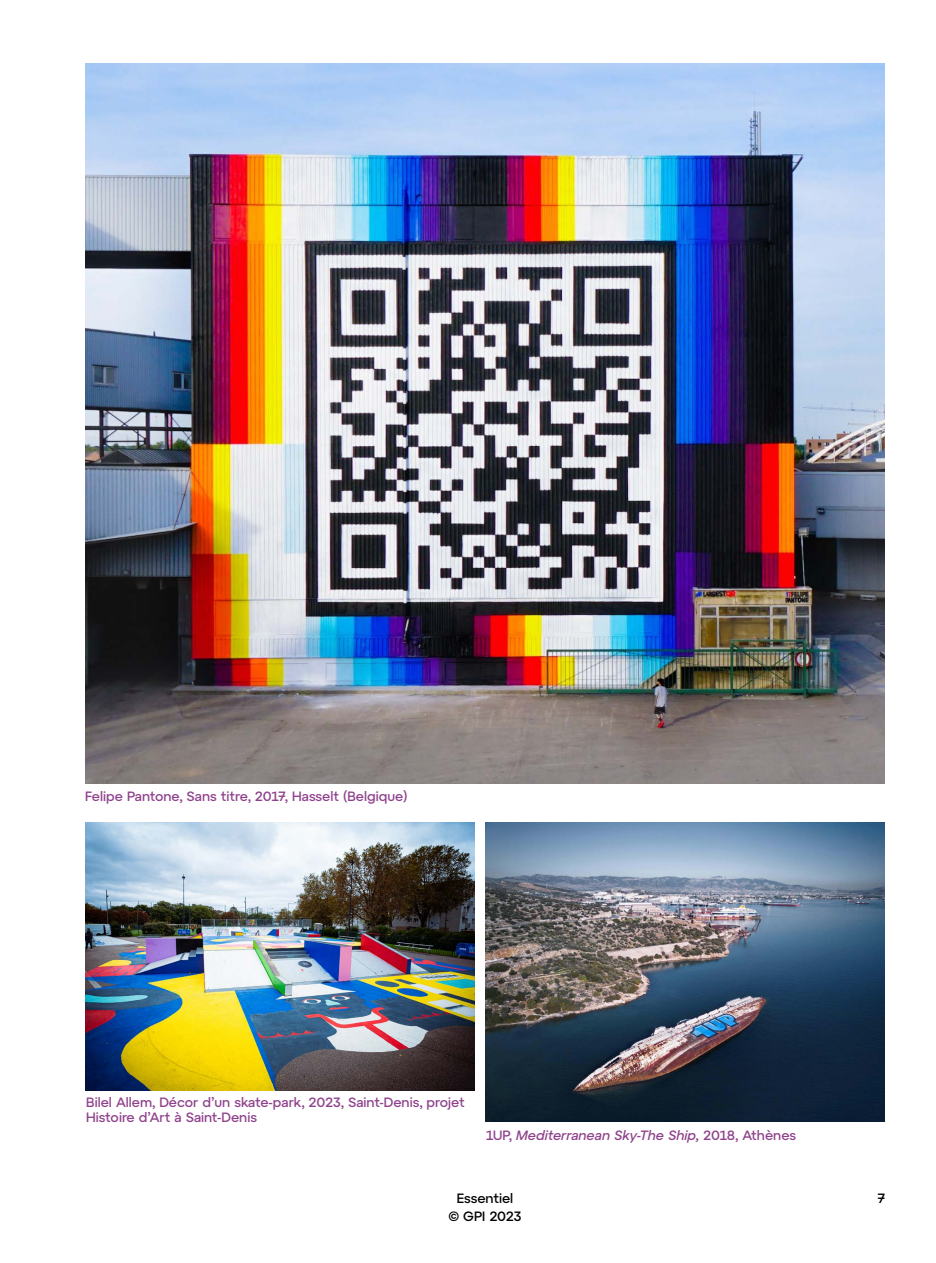
<style>
.page{position:relative;width:936px;height:1263px;background:#fff}
.page>*{position:absolute;margin:0;border:0;box-sizing:border-box;transform-origin:0 0}
.t1{font:500 13.5px/15px "Atyp Text";color:#8f428c}
.t2{font:italic 500 13.5px "Atyp Text";color:#8f428c}
.t3{font:500 13.5px/18px "Atyp Display";color:#000;text-align:center}
.s1{font-style:normal}
</style>
<div class="page">
<img style="left:85px;top:64px;width:799px;height:720px">
<img style="left:85px;top:822px;width:389px;height:268px">
<img style="left:485px;top:822px;width:399px;height:300px">
<p class="t1" style="left:85px;top:788px;width:324px">Felipe Pantone, Sans titre, 2017, Hasselt (Belgique)</p>
<p class="t1" style="left:86px;top:1094px;width:380px">Bilel Allem, Décor d’un skate-park, 2023, Saint-Denis, projet<br>Histoire d’Art à Saint-Denis</p>
<p class="t2" style="left:486px;top:1124px;width:311px"><span class="s1">1UP,</span> Mediterranean Sky-The Ship, <span class="s1">2018, Athènes</span></p>
<p class="t3" style="left:448px;top:1189px;width:75px">Essentiel<br>© GPI 2023</p>
<p class="t3" style="left:877px;top:1189px;width:9px">7</p>
</div>
